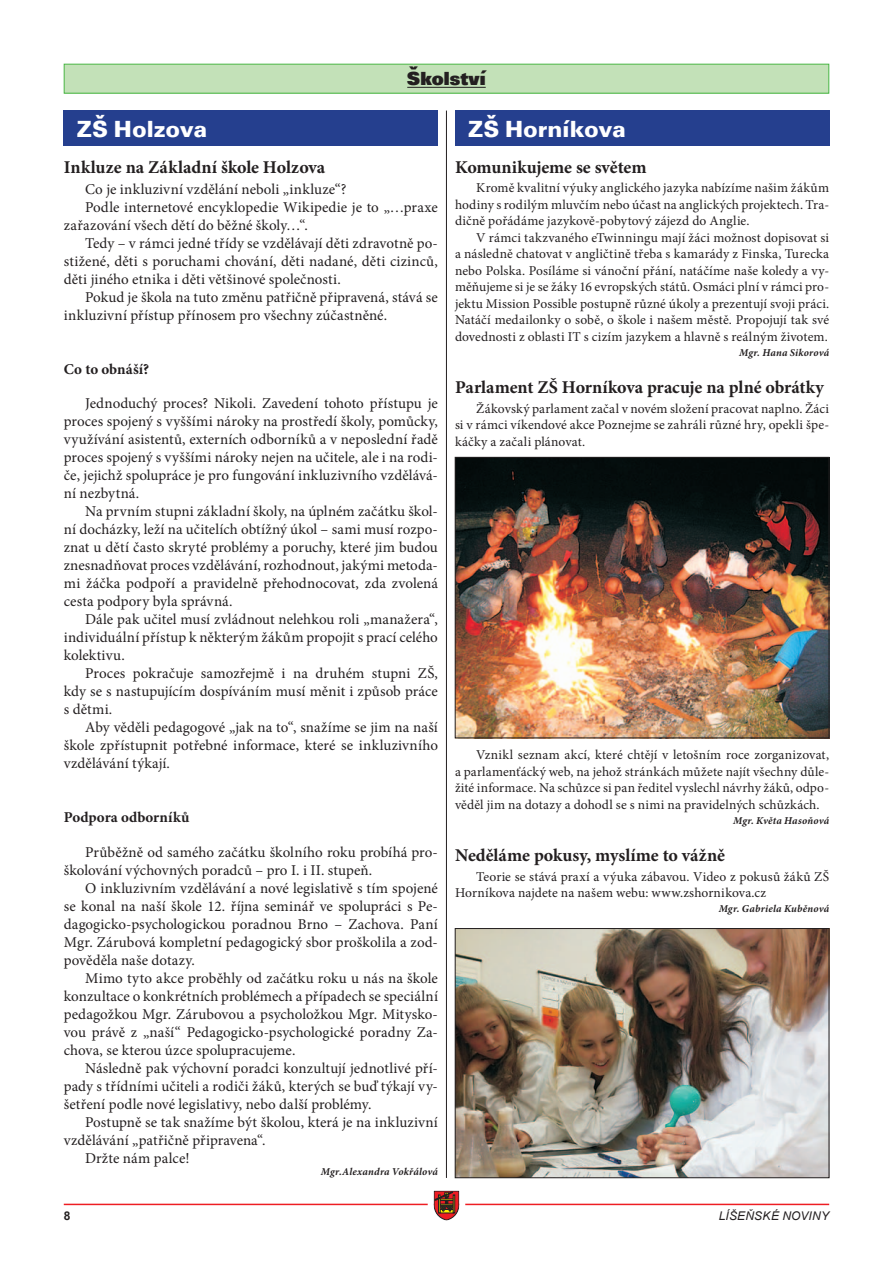
<style>
.page{position:relative;width:893px;height:1263px;background:#fff}
.page>*{position:absolute;margin:0;border:0;box-sizing:border-box;transform-origin:0 0}
.t1{font:900 24px "Unitus TEE";color:#fff}
.t2{font:800 19.5px "Unitus DEE";letter-spacing:.01em;color:#231f20}
.t3{font:700 18px "Minion Pro";color:#231f20}
.t4{font:15px/18px "Minion Pro";letter-spacing:.005em;color:#231f20;text-align:justify}
.t5{font:700 15px "Minion Pro";letter-spacing:.005em;color:#231f20}
.t6{font:13.5px/16.5px "Minion Pro";letter-spacing:.01em;color:#231f20;text-align:justify}
.t7{font:italic 12px "Arial";letter-spacing:.015em;color:#231f20}
.t8{font:700 12px "Arial";color:#231f20}
.t9{font:italic 700 10.5px "Minion Pro";letter-spacing:.02em;color:#231f20}
</style>
<div class="page">
<hr style="left:64px;top:1204px;width:765px;height:1px;background:#ee1d23">
<svg style="left:425px;top:1190px;width:43px;height:31px"></svg>
<div style="left:64px;top:64px;width:765px;height:29px;background:#c3e1b8"></div>
<hr style="left:407px;top:87px;width:79px;height:1px;background:#231f20">
<div style="left:64px;top:64px;width:765px;height:30px;border:1px solid #4cb848"></div>
<div style="left:455px;top:111px;width:374px;height:35px;background:#253f8e"></div>
<div style="left:64px;top:111px;width:374px;height:35px;background:#253f8e"></div>
<hr style="left:446px;top:111px;width:1px;height:1067px;background:#231f20">
<img style="left:457px;top:459px;width:370px;height:277px">
<div style="left:455px;top:457px;width:374px;height:281px;border:1px solid #231f20"></div>
<img style="left:457px;top:930px;width:370px;height:246px">
<div style="left:455px;top:928px;width:374px;height:250px;border:1px solid #231f20"></div>
<h2 class="t2" style="left:407px;top:67px;width:80px">Školství</h2>
<h1 class="t1" style="left:77px;top:116px;width:132px">ZŠ Holzova</h1>
<h1 class="t1" style="left:468px;top:116px;width:160px">ZŠ Horníkova</h1>
<p class="t3" style="left:64px;top:154px;width:263px">Inkluze na Základní škole Holzova</p>
<p class="t4" style="left:85px;top:180px;width:263px">Co je inkluzivní vzdělání neboli „inkluze“?</p>
<p class="t4" style="left:85px;top:198px;width:354px">Podle internetové encyklopedie Wikipedie je to „…praxe</p>
<p class="t4" style="left:64px;top:216px;width:246px">zařazování všech dětí do běžné školy…“.</p>
<p class="t4" style="left:85px;top:234px;width:354px">Tedy – v rámci jedné třídy se vzdělávají děti zdravotně po-</p>
<p class="t4" style="left:64px;top:252px;width:376px">stižené, děti s poruchami chování, děti nadané, děti cizinců,</p>
<p class="t4" style="left:64px;top:270px;width:278px">děti jiného etnika i děti většinové společnosti.</p>
<p class="t4" style="left:85px;top:288px;width:354px">Pokud je škola na tuto změnu patřičně připravená, stává se</p>
<p class="t4" style="left:64px;top:306px;width:325px">inkluzivní přístup přínosem pro všechny zúčastněné.</p>
<p class="t5" style="left:64px;top:358px;width:87px">Co to obnáší?</p>
<p class="t4" style="left:64px;top:394px;width:376px;text-indent:21px">Jednoduchý proces? Nikoli. Zavedení tohoto přístupu je proces spojený s vyššími nároky na prostředí školy, pomůcky, využívání asistentů, externích odborníků a v neposlední řadě proces spojený s vyššími nároky nejen na učitele, ale i na rodi&shy;če, jejichž spolupráce je pro fungování inkluzivního vzdělává&shy;ní nezbytná.</p>
<p class="t4" style="left:64px;top:502px;width:376px;text-indent:21px">Na prvním stupni základní školy, na úplném začátku škol&shy;ní docházky, leží na učitelích obtížný úkol – sami musí rozpo&shy;znat u dětí často skryté problémy a poruchy, které jim budou znesnadňovat proces vzdělávání, rozhodnout, jakými metoda&shy;mi žáčka podpoří a pravidelně přehodnocovat, zda zvolená cesta podpory byla správná.</p>
<p class="t4" style="left:64px;top:610px;width:376px;text-indent:21px">Dále pak učitel musí zvládnout nelehkou roli „manažera“, individuální přístup k některým žákům propojit s prací celého kolektivu.</p>
<p class="t4" style="left:64px;top:664px;width:376px;text-indent:21px">Proces pokračuje samozřejmě i na druhém stupni ZŠ, kdy se s nastupujícím dospíváním musí měnit i způsob práce s dětmi.</p>
<p class="t4" style="left:64px;top:718px;width:376px;text-indent:21px">Aby věděli pedagogové „jak na to“, snažíme se jim na naší škole zpřístupnit potřebné informace, které se inkluzivního vzdělávání týkají.</p>
<p class="t5" style="left:64px;top:807px;width:127px">Podpora odborníků</p>
<p class="t4" style="left:64px;top:843px;width:376px;text-indent:21px">Průběžně od samého začátku školního roku probíhá pro&shy;školování výchovných poradců – pro I. i II. stupeň.</p>
<p class="t4" style="left:64px;top:879px;width:376px;text-indent:21px">O inkluzivním vzdělávání a nové legislativě s tím spojené se konal na naší škole 12. října seminář ve spolupráci s Pe&shy;dagogicko-psychologickou poradnou Brno – Zachova. Paní Mgr. Zárubová kompletní pedagogický sbor proškolila a zod&shy;pověděla naše dotazy.</p>
<p class="t4" style="left:64px;top:969px;width:376px;text-indent:21px">Mimo tyto akce proběhly od začátku roku u nás na škole konzultace o konkrétních problémech a případech se speciální pedagožkou Mgr. Zárubovou a psycholožkou Mgr. Mitysko&shy;vou právě z „naší“ Pedagogicko-psychologické poradny Za&shy;chova, se kterou úzce spolupracujeme.</p>
<p class="t4" style="left:64px;top:1059px;width:376px;text-indent:21px">Následně pak výchovní poradci konzultují jednotlivé pří&shy;pady s třídními učiteli a rodiči žáků, kterých se buď týkají vy&shy;šetření podle nové legislativy, nebo další problémy.</p>
<p class="t4" style="left:85px;top:1113px;width:354px">Postupně se tak snažíme být školou, která je na inkluzivní</p>
<p class="t4" style="left:64px;top:1131px;width:203px">vzdělávání „patřičně připravena“.</p>
<p class="t4" style="left:85px;top:1149px;width:106px">Držte nám palce!</p>
<p class="t9" style="left:321px;top:1164px;width:119px">Mgr.Alexandra Vokřálová</p>
<p class="t3" style="left:455px;top:154px;width:193px">Komunikujeme se světem</p>
<p class="t6" style="left:455px;top:180px;width:376px;text-indent:21px">Kromě kvalitní výuky anglického jazyka nabízíme našim žákům hodiny s rodilým mluvčím nebo účast na anglických projektech. Tra&shy;dičně pořádáme jazykově-pobytový zájezd do Anglie.</p>
<p class="t6" style="left:455px;top:229px;width:376px;text-indent:21px">V rámci takzvaného eTwinningu mají žáci možnost dopisovat si a následně chatovat v angličtině třeba s kamarády z Finska, Turecka nebo Polska. Posíláme si vánoční přání, natáčíme naše koledy a vy&shy;měňujeme si je se žáky 16 evropských států. Osmáci plní v rámci pro&shy;jektu Mission Possible postupně různé úkoly a prezentují svoji práci.<br>Natáčí medailonky o sobě, o škole i našem městě. Propojují tak své dovednosti z oblasti IT s cizím jazykem a hlavně s reálným životem.</p>
<p class="t9" style="left:739px;top:345px;width:92px">Mgr. Hana Sikorová</p>
<p class="t3" style="left:455px;top:375px;width:370px">Parlament ZŠ Horníkova pracuje na plné obrátky</p>
<p class="t6" style="left:455px;top:400px;width:376px;text-indent:21px">Žákovský parlament začal v novém složení pracovat naplno. Žáci si v rámci víkendové akce Poznejme se zahráli různé hry, opekli špe&shy;káčky a začali plánovat.</p>
<p class="t6" style="left:455px;top:747px;width:376px;text-indent:21px">Vznikl seznam akcí, které chtějí v letošním roce zorganizovat, a parlamenťácký web, na jehož stránkách můžete najít všechny důle&shy;žité informace. Na schůzce si pan ředitel vyslechl návrhy žáků, odpo&shy;věděl jim na dotazy a dohodl se s nimi na pravidelných schůzkách.</p>
<p class="t9" style="left:733px;top:813px;width:98px">Mgr. Květa Hasoňová</p>
<p class="t3" style="left:455px;top:843px;width:271px">Neděláme pokusy, myslíme to vážně</p>
<p class="t6" style="left:455px;top:868px;width:376px;text-indent:21px">Teorie se stává praxí a výuka zábavou. Video z pokusů žáků ZŠ<br>Horníkova najdete na našem webu: www.zshornikova.cz</p>
<p class="t9" style="left:719px;top:901px;width:112px">Mgr. Gabriela Kuběnová</p>
<p class="t8" style="left:64px;top:1208px;width:8px">8</p>
<p class="t7" style="left:719px;top:1208px;width:112px">LÍŠEŇSKÉ NOVINY</p>
</div>
